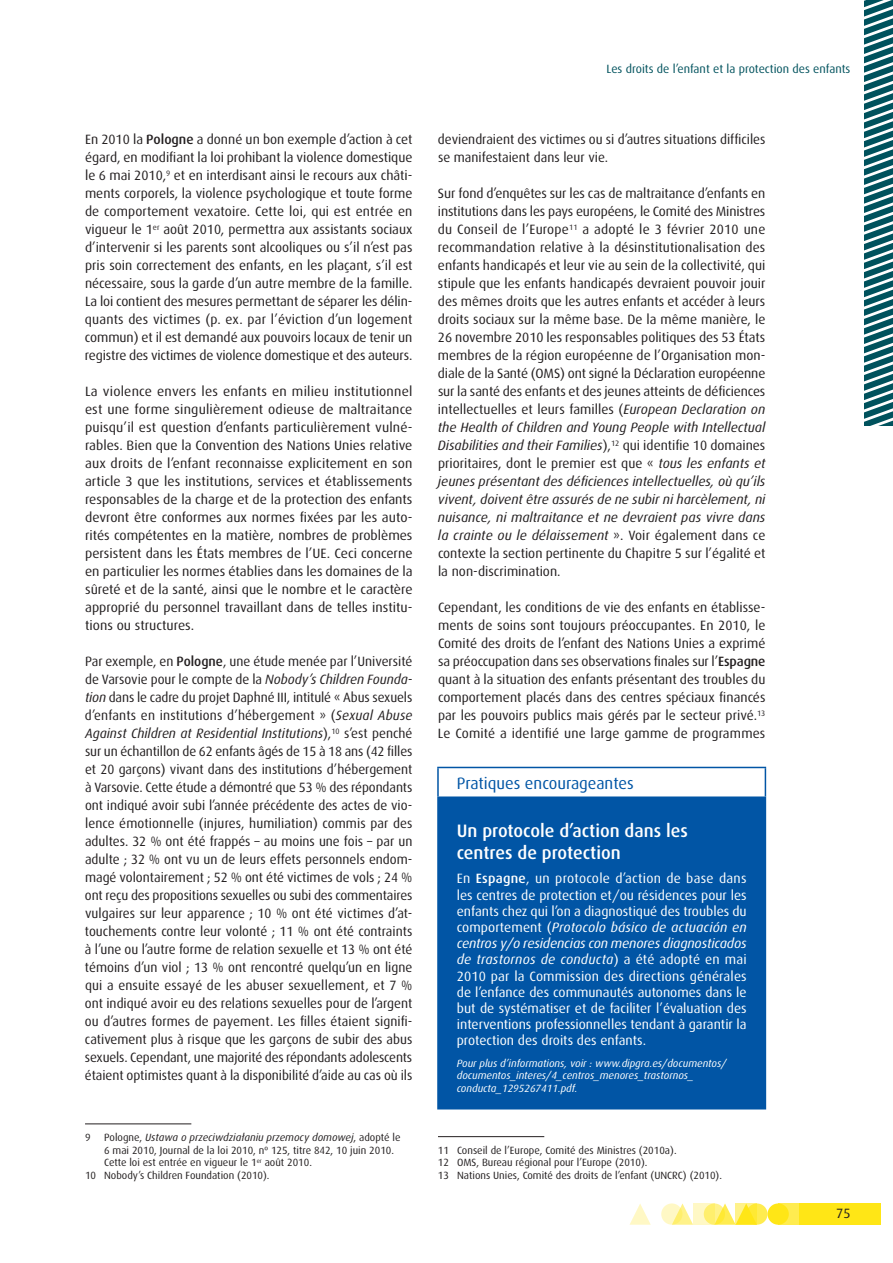
<style>
.page{position:relative;width:893px;height:1263px;background:#fff}
.page>*{position:absolute;margin:0;border:0;box-sizing:border-box;transform-origin:0 0}
.t1{font:500 18px/21.6px "Dax";color:#fff}
.t2{font:16.5px "Dax";color:#0155a5}
.t3{font:13.5px/18px "Dax";color:#231f20;text-align:justify}
.t4{font:13.5px/16.2px "Dax";color:#fff;text-align:justify}
.t5{font:12px "Dax";color:#00525d}
.t6{font:10.5px/12.8px "Dax";color:#231f20}
.t7{font:italic 10.5px/12.6px "Dax";color:#fff}
.t8{font:italic 10.5px "Dax";color:#231f20}
.s1{font-weight:500}
.s2{font-style:italic}
.s3{font-style:normal}
</style>
<div class="page">
<div style="left:746px;top:1203px;width:21px;height:22px;background:#ffec50;border-radius:50%"></div>
<div style="left:778px;top:1203px;width:21px;height:22px;background:#ffec50"></div>
<div style="left:799px;top:1203px;width:81px;height:22px;background:#ffe616"></div>
<svg style="left:675px;top:1203px;width:18px;height:22px"></svg>
<svg style="left:629px;top:1204px;width:22px;height:21px"></svg>
<div style="left:767px;top:1203px;width:22px;height:22px;background:#ffe616;border-radius:50%"></div>
<svg style="left:718px;top:1203px;width:18px;height:22px"></svg>
<svg style="left:704px;top:1203px;width:21px;height:22px"></svg>
<svg style="left:661px;top:1203px;width:21px;height:22px"></svg>
<svg style="left:736px;top:1203px;width:21px;height:22px"></svg>
<svg style="left:693px;top:1203px;width:21px;height:22px"></svg>
<svg style="left:864px;top:0;width:29px;height:425px"></svg>
<hr style="left:438px;top:1136px;width:106px;height:1px;background:#231f20">
<hr style="left:85px;top:1123px;width:106px;height:1px;background:#231f20">
<div style="left:438px;top:797px;width:327px;height:312px;background:#0155a5"></div>
<hr style="left:437px;top:798px;width:2px;height:310px;background:#0155a5">
<hr style="left:765px;top:798px;width:1px;height:310px;background:#0155a5">
<hr style="left:437px;top:1108px;width:329px;height:1px;background:#0155a5">
<hr style="left:437px;top:767px;width:329px;height:1px;background:#0155a5">
<hr style="left:437px;top:768px;width:2px;height:28px;background:#0155a5">
<svg style="left:765px;top:768px;width:1px;height:28px"></svg>
<hr style="left:437px;top:796px;width:329px;height:2px;background:#0155a5">
<p class="t3" style="left:85px;top:130px;width:329px">En 2010 la <span class="s1">Pologne</span> a donné un bon exemple d’action à cet égard, en modifiant la loi prohibant la violence domestique le 6 mai 2010,<sup>9</sup> et en interdisant ainsi le recours aux châti&shy;ments corporels, la violence psychologique et toute forme de comportement vexatoire. Cette loi, qui est entrée en vigueur le 1<sup>er</sup> août 2010, permettra aux assistants sociaux d’intervenir si les parents sont alcooliques ou s’il n’est pas pris soin correctement des enfants, en les plaçant, s’il est nécessaire, sous la garde d’un autre membre de la famille.<br>La loi contient des mesures permettant de séparer les délin&shy;quants des victimes (p. ex. par l’éviction d’un logement commun) et il est demandé aux pouvoirs locaux de tenir un registre des victimes de violence domestique et des auteurs.</p>
<p class="t3" style="left:85px;top:382px;width:329px">La violence envers les enfants en milieu institutionnel est une forme singulièrement odieuse de maltraitance puisqu’il est question d’enfants particulièrement vulné&shy;rables. Bien que la Convention des Nations Unies relative aux droits de l’enfant reconnaisse explicitement en son article 3 que les institutions, services et établissements responsables de la charge et de la protection des enfants devront être conformes aux normes fixées par les auto&shy;rités compétentes en la matière, nombres de problèmes persistent dans les États membres de l’UE. Ceci concerne en particulier les normes établies dans les domaines de la sûreté et de la santé, ainsi que le nombre et le caractère approprié du personnel travaillant dans de telles institu&shy;tions ou structures.</p>
<p class="t3" style="left:85px;top:652px;width:329px">Par exemple, en <span class="s1">Pologne</span>, une étude menée par l’Université de Varsovie pour le compte de la <span class="s2">Nobody’s Children Founda&shy;tion</span> dans le cadre du projet Daphné III, intitulé « Abus sexuels d’enfants en institutions d’hébergement » (<span class="s2">Sexual Abuse Against Children at Residential Institutions</span>),<sup>10</sup> s’est penché sur un échantillon de 62 enfants âgés de 15 à 18 ans (42 filles et 20 garçons) vivant dans des institutions d’hébergement à Varsovie. Cette étude a démontré que 53 % des répondants ont indiqué avoir subi l’année précédente des actes de vio&shy;lence émotionnelle (injures, humiliation) commis par des adultes. 32 % ont été frappés – au moins une fois – par un adulte ; 32 % ont vu un de leurs effets personnels endom&shy;magé volontairement ; 52 % ont été victimes de vols ; 24 % ont reçu des propositions sexuelles ou subi des commentaires vulgaires sur leur apparence ; 10 % ont été victimes d’at&shy;touchements contre leur volonté ; 11 % ont été contraints à l’une ou l’autre forme de relation sexuelle et 13 % ont été témoins d’un viol ; 13 % ont rencontré quelqu’un en ligne qui a ensuite essayé de les abuser sexuellement, et 7 % ont indiqué avoir eu des relations sexuelles pour de l’argent ou d’autres formes de payement. Les filles étaient signifi&shy;cativement plus à risque que les garçons de subir des abus sexuels. Cependant, une majorité des répondants adolescents étaient optimistes quant à la disponibilité d’aide au cas où ils</p>
<p class="t6" style="left:85px;top:1131px;width:7px">9</p>
<p class="t8" style="left:104px;top:1131px;width:298px"><span class="s3">Pologne,</span> Ustawa o przeciwdziałaniu przemocy domowej<span class="s3">, adopté le</span></p>
<p class="t6" style="left:104px;top:1144px;width:291px">6 mai 2010, Journal de la loi 2010, nº 125, titre 842, 10 juin 2010.</p>
<p class="t6" style="left:104px;top:1156px;width:209px">Cette loi est entrée en vigueur le 1<sup>er</sup> août 2010.</p>
<p class="t6" style="left:85px;top:1169px;width:186px">10 Nobody’s Children Foundation (2010).</p>
<p class="t5" style="left:607px;top:62px;width:245px">Les droits de l’enfant et la protection des enfants</p>
<p class="t3" style="left:438px;top:130px;width:329px">deviendraient des victimes ou si d’autres situations difficiles se manifestaient dans leur vie.</p>
<p class="t3" style="left:438px;top:184px;width:329px">Sur fond d’enquêtes sur les cas de maltraitance d’enfants en institutions dans les pays européens, le Comité des Ministres du Conseil de l’Europe<sup>11</sup> a adopté le 3 février 2010 une recommandation relative à la désinstitutionalisation des enfants handicapés et leur vie au sein de la collectivité, qui stipule que les enfants handicapés devraient pouvoir jouir des mêmes droits que les autres enfants et accéder à leurs droits sociaux sur la même base. De la même manière, le 26 novembre 2010 les responsables politiques des 53 États membres de la région européenne de l’Organisation mon&shy;diale de la Santé (OMS) ont signé la Déclaration européenne sur la santé des enfants et des jeunes atteints de déficiences intellectuelles et leurs familles (<span class="s2">European Declaration on the Health of Children and Young People with Intellectual Disabilities and their Families</span>),<sup>12</sup> qui identifie 10 domaines prioritaires, dont le premier est que « <span class="s2">tous les enfants et jeunes présentant des déficiences intellectuelles, où qu’ils vivent, doivent être assurés de ne subir ni harcèlement, ni nuisance, ni maltraitance et ne devraient pas vivre dans la crainte ou le délaissement</span> ». Voir également dans ce contexte la section pertinente du Chapitre 5 sur l’égalité et la non-discrimination.</p>
<p class="t3" style="left:438px;top:598px;width:329px">Cependant, les conditions de vie des enfants en établisse&shy;ments de soins sont toujours préoccupantes. En 2010, le Comité des droits de l’enfant des Nations Unies a exprimé sa préoccupation dans ses observations finales sur l’<span class="s1">Espagne </span>quant à la situation des enfants présentant des troubles du comportement placés dans des centres spéciaux financés par les pouvoirs publics mais gérés par le secteur privé.<sup>13<br></sup>Le Comité a identifié une large gamme de programmes</p>
<p class="t2" style="left:457px;top:774px;width:178px">Pratiques encourageantes</p>
<h1 class="t1" style="left:457px;top:820px;width:233px">Un protocole d’action dans les centres de protection</h1>
<p class="t4" style="left:457px;top:871px;width:291px">En <span class="s1">Espagne</span>, un protocole d’action de base dans les centres de protection et/ou résidences pour les enfants chez qui l’on a diagnostiqué des troubles du comportement (<span class="s2">Protocolo básico de actuación en centros y/o residencias con menores diagnosticados de trastornos de conducta</span>) a été adopté en mai 2010 par la Commission des directions générales de l’enfance des communautés autonomes dans le but de systématiser et de faciliter l’évaluation des interventions professionnelles tendant à garantir la protection des droits des enfants.</p>
<p class="t7" style="left:457px;top:1057px;width:271px">Pour plus d’informations, voir : www.dipgra.es/documentos/ documentos_interes/4_centros_menores_trastornos_ conducta_1295267411.pdf.</p>
<p class="t6" style="left:438px;top:1144px;width:286px">11 Conseil de l’Europe, Comité des Ministres (2010a).<br>12 OMS, Bureau régional pour l’Europe (2010).<br>13 Nations Unies, Comité des droits de l’enfant (UNCRC) (2010).</p>
<p class="t3" style="left:836px;top:1205px;width:16px">75</p>
</div>
